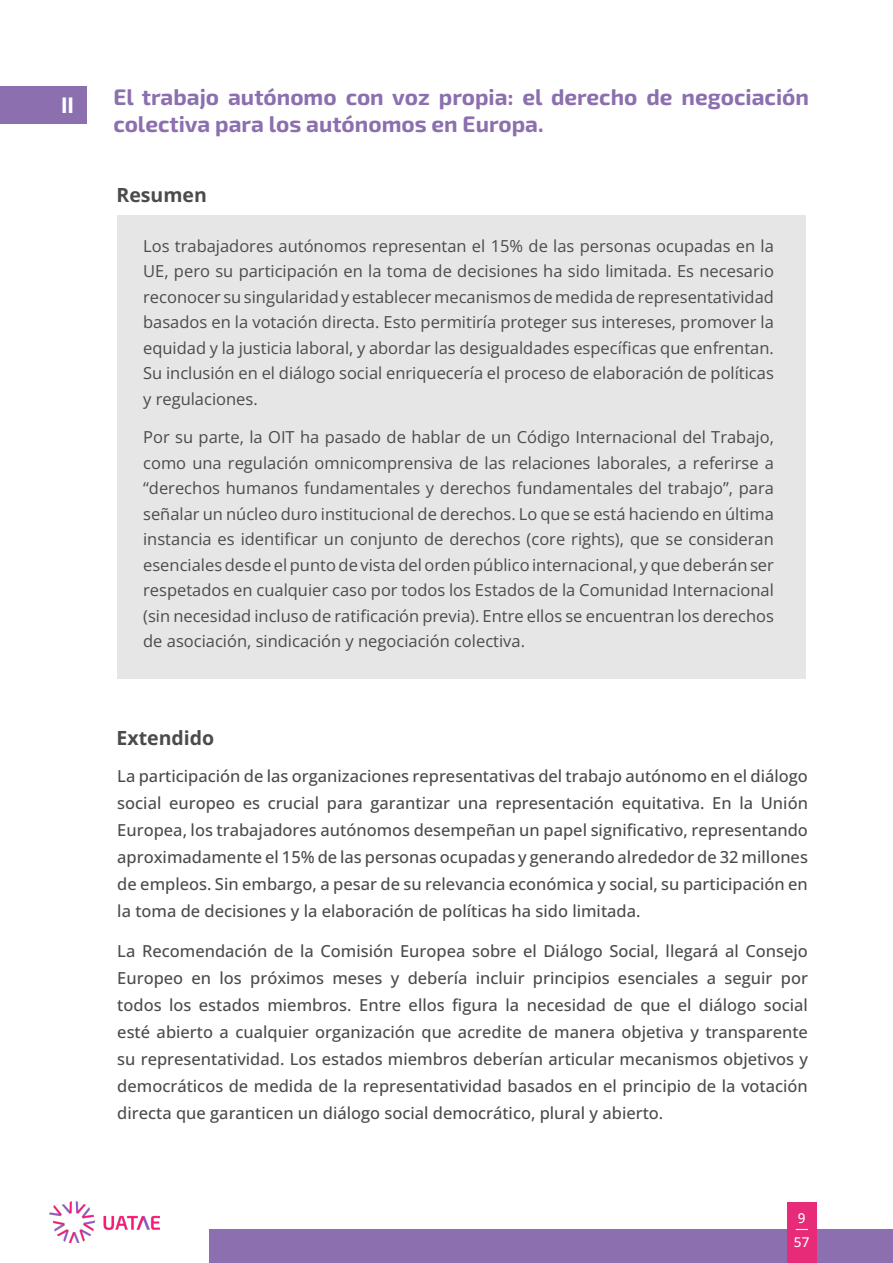
<style>
.page{position:relative;width:893px;height:1263px;background:#fff}
.page>*{position:absolute;margin:0;border:0;box-sizing:border-box;transform-origin:0 0}
.t1{font:700 22.5px/27px "Exo 2";color:#8b6faf}
.t2{font:700 22.5px "Exo 2";color:#fff}
.t3{font:700 19.5px "Open Sans";color:#4b4b4b}
.t4{font:16.5px/25.5px "Open Sans";color:#4b4b4b;text-align:justify}
.t5{font:500 16.5px/27px "Open Sans";color:#4b4b4b;text-align:justify}
.t6{font:500 13.5px/24px "Open Sans";color:#fff;text-align:center}
</style>
<div class="page">
<div style="left:209px;top:1229px;width:684px;height:34px;background:#8b6faf"></div>
<div style="left:787px;top:1202px;width:30px;height:61px;background:#e72b78"></div>
<svg style="left:796px;top:1229px;width:12px;height:1px"></svg>
<img style="left:50px;top:1202px;width:109px;height:41px">
<div style="left:117px;top:215px;width:689px;height:464px;background:#e6e6e6"></div>
<div style="left:0;top:87px;width:86px;height:37px;background:#8b6faf"></div>
<h1 class="t2" style="left:61px;top:90px;width:15px">II</h1>
<h1 class="t1" style="left:113px;top:83px;width:697px">El trabajo autónomo con voz propia: el derecho de negociación colectiva para los autónomos en Europa.</h1>
<p class="t3" style="left:117px;top:181px;width:92px">Resumen</p>
<p class="t4" style="left:143px;top:233px;width:632px">Los trabajadores autónomos representan el 15% de las personas ocupadas en la UE, pero su participación en la toma de decisiones ha sido limitada. Es necesario reconocer su singularidad y establecer mecanismos de medida de representatividad basados en la votación directa. Esto permitiría proteger sus intereses, promover la equidad y la justicia laboral, y abordar las desigualdades específicas que enfrentan.<br>Su inclusión en el diálogo social enriquecería el proceso de elaboración de políticas y regulaciones.</p>
<p class="t4" style="left:143px;top:424px;width:632px">Por su parte, la OIT ha pasado de hablar de un Código Internacional del Trabajo, como una regulación omnicomprensiva de las relaciones laborales, a referirse a “derechos humanos fundamentales y derechos fundamentales del trabajo”, para señalar un núcleo duro institucional de derechos. Lo que se está haciendo en última instancia es identificar un conjunto de derechos (core rights), que se consideran esenciales desde el punto de vista del orden público internacional, y que deberán ser respetados en cualquier caso por todos los Estados de la Comunidad Internacional (sin necesidad incluso de ratificación previa). Entre ellos se encuentran los derechos de asociación, sindicación y negociación colectiva.</p>
<p class="t3" style="left:117px;top:725px;width:99px">Extendido</p>
<p class="t5" style="left:117px;top:762px;width:692px">La participación de las organizaciones representativas del trabajo autónomo en el diálogo social europeo es crucial para garantizar una representación equitativa. En la Unión Europea, los trabajadores autónomos desempeñan un papel significativo, representando aproximadamente el 15% de las personas ocupadas y generando alrededor de 32 millones de empleos. Sin embargo, a pesar de su relevancia económica y social, su participación en la toma de decisiones y la elaboración de políticas ha sido limitada.</p>
<p class="t5" style="left:117px;top:937px;width:692px">La Recomendación de la Comisión Europea sobre el Diálogo Social, llegará al Consejo Europeo en los próximos meses y debería incluir principios esenciales a seguir por todos los estados miembros. Entre ellos figura la necesidad de que el diálogo social esté abierto a cualquier organización que acredite de manera objetiva y transparente su representatividad. Los estados miembros deberían articular mecanismos objetivos y democráticos de medida de la representatividad basados en el principio de la votación directa que garanticen un diálogo social democrático, plural y abierto.</p>
<p class="t6" style="left:794px;top:1205px;width:17px">9<br>57</p>
</div>
